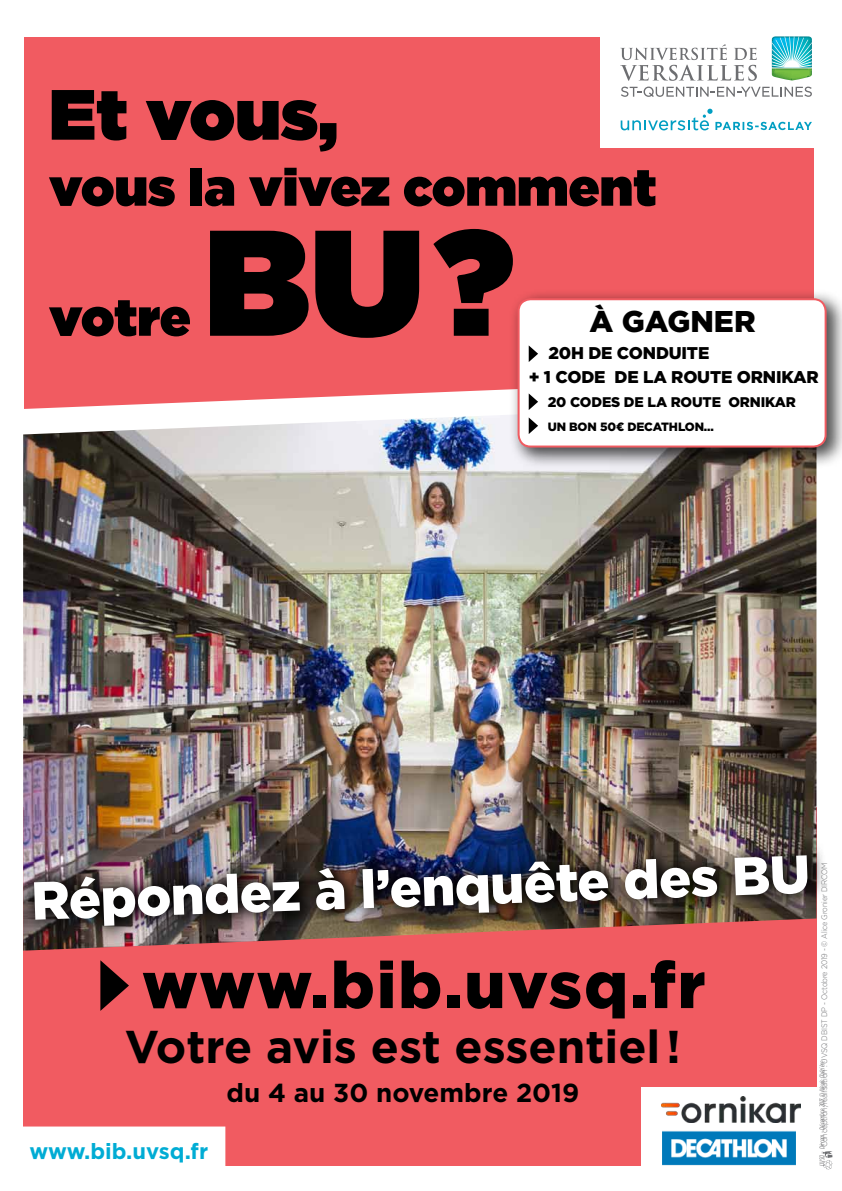
<style>
.page{position:relative;width:842px;height:1191px;background:#fff}
.page>*{position:absolute;margin:0;border:0;box-sizing:border-box;transform-origin:0 0}
.t1{font:900 150px "Gotham";color:#000}
.t2{font:900 70.9px "Gotham";color:#000}
.t3{font:900 65px "Gotham";letter-spacing:.02em;color:#000}
.t4{font:900 53.5px "Gotham";color:#fff}
.t5{font:900 52px "Gotham";color:#000}
.t6{font:700 46px "Gotham";color:#000}
.t7{font:900 30px "Gotham";color:#000}
.t8{font:700 26px "Gotham";color:#000}
.t9{font:700 21.9px "Gotham";color:#00acd4}
.t10{font:900 17px/24px "Gotham";letter-spacing:-.01em;color:#000}
.t11{font:900 14px "Gotham";letter-spacing:-.01em;color:#000}
.t12{font:900 12px "Gotham";letter-spacing:-.01em;color:#000}
.t13{font:300 8px "Gotham";letter-spacing:-.015em;color:#6d6e71;scale:.9 1}
.t14{font:italic 300 7px "Gotham Condensed";letter-spacing:.02em;color:#4d4d4f}
</style>
<div class="page">
<div style="left:23px;top:807px;width:793px;height:358px;background:#f15b61"></div>
<div style="left:24px;top:37px;width:790px;height:609px;background:#f15b61"></div>
<img style="left:23px;top:402px;width:793px;height:548px">
<div style="left:17px;top:1127px;width:207px;height:44px;background:#fff"></div>
<div style="left:16px;top:1126px;width:209px;height:47px;border:2px solid #fff"></div>
<div style="left:509px;top:289px;width:333px;height:180px;background:#000;opacity:.7"></div>
<div style="left:519px;top:299px;width:307px;height:147px;background:#fff;border-radius:12px"></div>
<div style="left:518px;top:298px;width:309px;height:149px;border:2px solid #f15b61;border-radius:12px"></div>
<div style="left:641px;top:1087px;width:177px;height:92px;background:#fff"></div>
<img style="left:662px;top:1103px;width:139px;height:63px">
<img style="left:661px;top:1096px;width:139px;height:26px">
<svg style="left:823px;top:1151px;width:10px;height:18px"></svg>
<div style="left:600px;top:10px;width:230px;height:138px;background:#fff"></div>
<svg style="left:621px;top:109px;width:191px;height:21px"></svg>
<svg style="left:620px;top:44px;width:137px;height:37px"></svg>
<svg style="left:621px;top:87px;width:191px;height:10px"></svg>
<svg style="left:772px;top:36px;width:40px;height:44px"></svg>
<svg style="left:100px;top:960px;width:29px;height:51px"></svg>
<img style="left:23px;top:840px;width:800px;height:101px">
<svg style="left:529px;top:345px;width:9px;height:17px"></svg>
<svg style="left:529px;top:393px;width:9px;height:17px"></svg>
<svg style="left:529px;top:417px;width:9px;height:17px"></svg>
<h2 class="t2" style="left:49px;top:72px;width:291px">Et vous,</h2>
<h3 class="t5" style="left:49px;top:156px;width:609px">vous la vivez comment</h3>
<h3 class="t5" style="left:49px;top:286px;width:143px">votre</h3>
<h1 class="t1" style="left:204px;top:192px;width:311px">BU?</h1>
<h3 class="t7" style="left:590px;top:303px;width:167px">À GAGNER</h3>
<h3 class="t10" style="left:529px;top:340px;width:292px;text-indent:20px">20H DE CONDUITE<br>+ 1 CODE DE LA ROUTE ORNIKAR</h3>
<h3 class="t11" style="left:548px;top:393px;width:250px">20 CODES DE LA ROUTE ORNIKAR</h3>
<h3 class="t12" style="left:548px;top:419px;width:168px">UN BON 50€ DECATHLON...</h3>
<h3 class="t4" style="left:30px;top:868px;width:743px;rotate:-2deg">RÉPONDEZ À L’ENQUÊTE DES BU</h3>
<h3 class="t3" style="left:142px;top:945px;width:565px">WWW.BIB.UVSQ.FR</h3>
<h3 class="t6" style="left:125px;top:1019px;width:558px">Votre avis est essentiel!</h3>
<h3 class="t8" style="left:227px;top:1077px;width:354px">du 4 au 30 novembre 2019</h3>
<h3 class="t9" style="left:29px;top:1137px;width:180px">www.bib.uvsq.fr</h3>
<p class="t13" style="left:819px;top:1147px;width:318px;rotate:-90deg">Conception/réalisation : UVSQ DBIST DP - Octobre 2019 - © Alice Gronier DIRCOM</p>
<p class="t14" style="left:818px;top:1165px;width:108px;rotate:-90deg">UVSQ – Dircom - Décembre 2017 © Alexis Chézière.</p>
</div>
